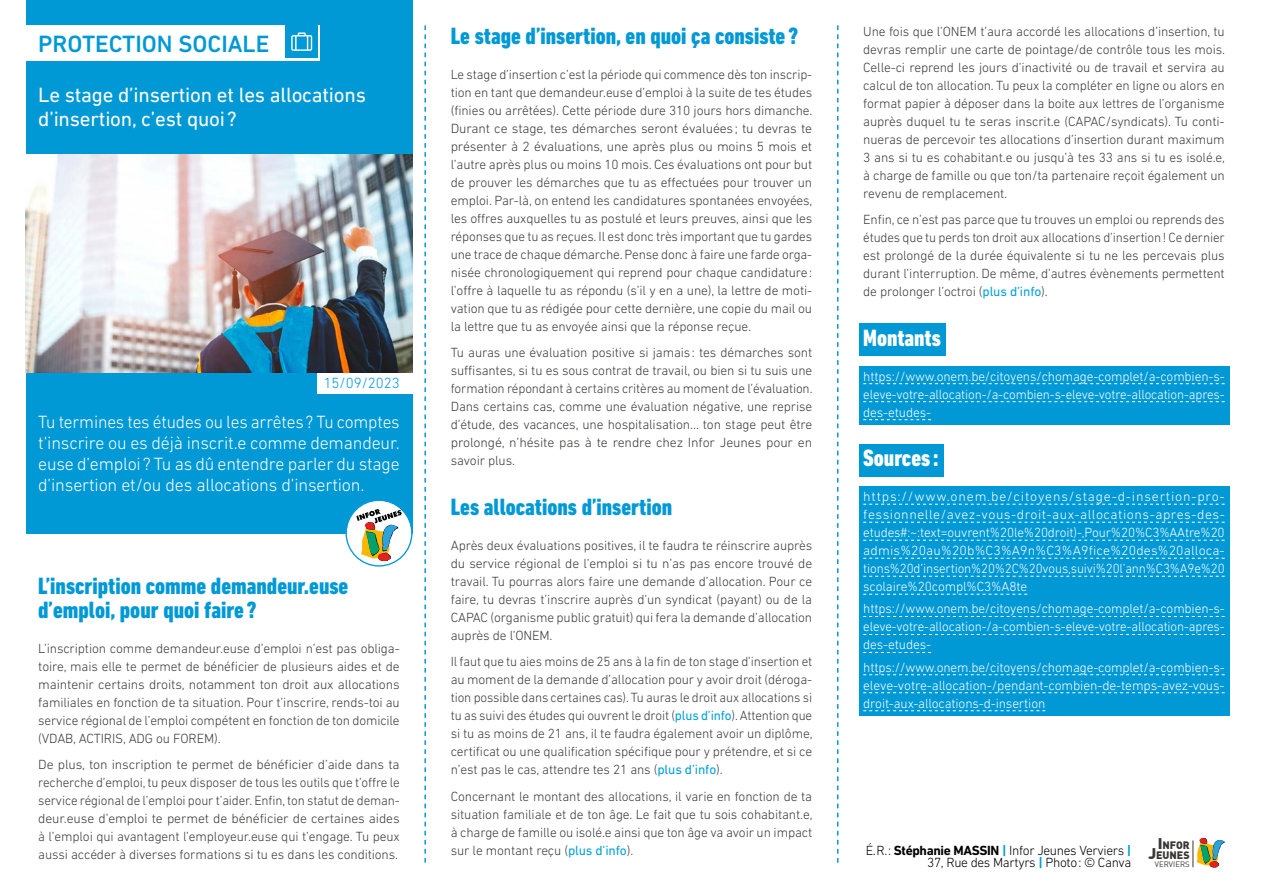
<style>
.page{position:relative;width:1263px;height:893px;background:#fff}
.page>*{position:absolute;margin:0;border:0;box-sizing:border-box;transform-origin:0 0}
.t1{font:800 condensed 24px/24px "DIN Next LT Pro";color:#0099d6}
.t2{font:500 24px "DIN Next LT Pro";color:#0099d6}
.t3{font:800 condensed 24px "DIN Next LT Pro";color:#fff}
.t4{font:21px/24px "DIN Next LT Pro";letter-spacing:-.01em;color:#fff}
.t5{font:300 18px/21px "DIN Next LT Pro";letter-spacing:-.01em;color:#fff;text-align:justify}
.t6{font:300 15px "DIN Next LT Pro";color:#0099d6}
.t7{font:300 13.5px/18px "DIN Next LT Pro";letter-spacing:-.01em;color:#3b3b3a;text-align:justify}
.t8{font:300 13.5px/18px "DIN Next LT Pro";letter-spacing:-.01em;color:#fff;text-align:justify}
.t9{font:300 13.5px/12px "DIN Next LT Pro";letter-spacing:-.025em;color:#000;text-align:right}
.t10{font:900 10.65px/10.1px "DIN";color:#373634;text-align:right}
.t11{font:7.8px "DIN";color:#373634}
.s1{font-weight:400;color:#00a2db}
.s2{font-weight:700}
.s3{font-weight:700;color:#0099d6}
.s4{font-size:15.15px}
</style>
<div class="page">
<div style="left:859px;top:323px;width:86px;height:33px;background:#0099d6"></div>
<div style="left:859px;top:366px;width:370px;height:59px;background:#0099d6"></div>
<svg style="left:863px;top:383px;width:362px;height:1px"></svg>
<svg style="left:863px;top:401px;width:362px;height:1px"></svg>
<svg style="left:863px;top:419px;width:68px;height:1px"></svg>
<div style="left:859px;top:444px;width:84px;height:32px;background:#0099d6"></div>
<div style="left:859px;top:486px;width:370px;height:113px;background:#0099d6"></div>
<svg style="left:863px;top:504px;width:362px;height:1px"></svg>
<svg style="left:863px;top:522px;width:362px;height:1px"></svg>
<svg style="left:863px;top:540px;width:362px;height:1px"></svg>
<svg style="left:863px;top:558px;width:362px;height:1px"></svg>
<svg style="left:863px;top:576px;width:362px;height:1px"></svg>
<svg style="left:863px;top:594px;width:164px;height:1px"></svg>
<div style="left:859px;top:599px;width:370px;height:58px;background:#0099d6"></div>
<svg style="left:863px;top:616px;width:362px;height:1px"></svg>
<svg style="left:863px;top:634px;width:362px;height:1px"></svg>
<svg style="left:863px;top:652px;width:68px;height:1px"></svg>
<div style="left:859px;top:657px;width:370px;height:59px;background:#0099d6"></div>
<svg style="left:863px;top:674px;width:362px;height:1px"></svg>
<svg style="left:863px;top:692px;width:362px;height:1px"></svg>
<svg style="left:863px;top:710px;width:182px;height:1px"></svg>
<svg style="left:425px;top:26px;width:1px;height:836px"></svg>
<svg style="left:837px;top:26px;width:1px;height:836px"></svg>
<div style="left:26px;top:0;width:386px;height:533px;background:#0099d6"></div>
<div style="left:26px;top:26px;width:294px;height:35px;background:#fff"></div>
<div style="left:317px;top:370px;width:95px;height:24px;background:#fff"></div>
<div style="left:285px;top:25px;width:33px;height:33px;background:#0099d6"></div>
<svg style="left:291px;top:33px;width:21px;height:18px"></svg>
<img style="left:26px;top:154px;width:386px;height:218px">
<svg style="left:346px;top:500px;width:66px;height:66px"></svg>
<svg style="left:356px;top:509px;width:46px;height:52px"></svg>
<div style="left:345px;top:500px;width:67px;height:67px;border:1px solid #0099d6;border-radius:50%"></div>
<svg style="left:1193px;top:838px;width:32px;height:30px"></svg>
<h1 class="t2" style="left:38px;top:30px;width:233px">PROTECTION SOCIALE</h1>
<h2 class="t4" style="left:38px;top:84px;width:329px">Le stage d’insertion et les allocations d’insertion, c’est quoi ?</h2>
<p class="t6" style="left:324px;top:375px;width:78px">15/09/2023</p>
<h3 class="t5" style="left:38px;top:411px;width:363px">Tu termines tes études ou les arrêtes ? Tu comptes t’inscrire ou es déjà inscrit.e comme demandeur. euse d’emploi ? Tu as dû entendre parler du stage d’insertion et/ou des allocations d’insertion.</h3>
<h1 class="t1" style="left:38px;top:576px;width:312px">L’inscription comme demandeur.euse d’emploi, pour quoi faire ?</h1>
<p class="t7" style="left:38px;top:639px;width:363px">L’inscription comme demandeur.euse d’emploi n’est pas obliga&shy;toire, mais elle te permet de bénéficier de plusieurs aides et de maintenir certains droits, notamment ton droit aux allocations familiales en fonction de ta situation. Pour t’inscrire, rends-toi au service régional de l’emploi compétent en fonction de ton domicile (VDAB, ACTIRIS, ADG ou FOREM).</p>
<p class="t7" style="left:38px;top:755px;width:363px">De plus, ton inscription te permet de bénéficier d’aide dans ta recherche d’emploi, tu peux disposer de tous les outils que t’offre le service régional de l’emploi pour t’aider. Enfin, ton statut de deman&shy;deur.euse d’emploi te permet de bénéficier de certaines aides à l’emploi qui avantagent l’employeur.euse qui t’engage. Tu peux aussi accéder à diverses formations si tu es dans les conditions.</p>
<h1 class="t1" style="left:451px;top:26px;width:349px">Le stage d’insertion, en quoi ça consiste ?</h1>
<p class="t7" style="left:451px;top:65px;width:363px">Le stage d’insertion c’est la période qui commence dès ton inscrip&shy;tion en tant que demandeur.euse d’emploi à la suite de tes études (finies ou arrêtées). Cette période dure 310 jours hors dimanche.<br>Durant ce stage, tes démarches seront évaluées ; tu devras te présenter à 2 évaluations, une après plus ou moins 5 mois et l’autre après plus ou moins 10 mois. Ces évaluations ont pour but de prouver les démarches que tu as effectuées pour trouver un emploi. Par-là, on entend les candidatures spontanées envoyées, les offres auxquelles tu as postulé et leurs preuves, ainsi que les réponses que tu as reçues. Il est donc très important que tu gardes une trace de chaque démarche. Pense donc à faire une farde orga&shy;nisée chronologiquement qui reprend pour chaque candidature : l’offre à laquelle tu as répondu (s’il y en a une), la lettre de moti&shy;vation que tu as rédigée pour cette dernière, une copie du mail ou la lettre que tu as envoyée ainsi que la réponse reçue.</p>
<p class="t7" style="left:451px;top:343px;width:363px">Tu auras une évaluation positive si jamais : tes démarches sont suffisantes, si tu es sous contrat de travail, ou bien si tu suis une formation répondant à certains critères au moment de l’évaluation.<br>Dans certains cas, comme une évaluation négative, une reprise d’étude, des vacances, une hospitalisation… ton stage peut être prolongé, n’hésite pas à te rendre chez Infor Jeunes pour en savoir plus.</p>
<h1 class="t1" style="left:451px;top:497px;width:223px">Les allocations d’insertion</h1>
<p class="t7" style="left:451px;top:536px;width:363px">Après deux évaluations positives, il te faudra te réinscrire auprès du service régional de l’emploi si tu n’as pas encore trouvé de travail. Tu pourras alors faire une demande d’allocation. Pour ce faire, tu devras t’inscrire auprès d’un syndicat (payant) ou de la CAPAC (organisme public gratuit) qui fera la demande d’allocation auprès de l’ONEM.</p>
<p class="t7" style="left:451px;top:652px;width:363px">Il faut que tu aies moins de 25 ans à la fin de ton stage d’insertion et au moment de la demande d’allocation pour y avoir droit (déroga&shy;tion possible dans certaines cas). Tu auras le droit aux allocations si tu as suivi des études qui ouvrent le droit (<span class="s1">plus d’info</span>). Attention que si tu as moins de 21 ans, il te faudra également avoir un diplôme, certificat ou une qualification spécifique pour y prétendre, et si ce n’est pas le cas, attendre tes 21 ans (<span class="s1">plus d’info</span>).</p>
<p class="t7" style="left:451px;top:787px;width:363px">Concernant le montant des allocations, il varie en fonction de ta situation familiale et de ton âge. Le fait que tu sois cohabitant.e, à charge de famille ou isolé.e ainsi que ton âge va avoir un impact sur le montant reçu (<span class="s1">plus d’info</span>).</p>
<p class="t7" style="left:863px;top:22px;width:363px">Une fois que l’ONEM t’aura accordé les allocations d’insertion, tu devras remplir une carte de pointage/de contrôle tous les mois.<br>Celle-ci reprend les jours d’inactivité ou de travail et servira au calcul de ton allocation. Tu peux la compléter en ligne ou alors en format papier à déposer dans la boite aux lettres de l’organisme auprès duquel tu te seras inscrit.e (CAPAC/syndicats). Tu conti&shy;nueras de percevoir tes allocations d’insertion durant maximum 3 ans si tu es cohabitant.e ou jusqu’à tes 33 ans si tu es isolé.e, à charge de famille ou que ton/ta partenaire reçoit également un revenu de remplacement.</p>
<p class="t7" style="left:863px;top:210px;width:363px">Enfin, ce n’est pas parce que tu trouves un emploi ou reprends des études que tu perds ton droit aux allocations d’insertion ! Ce dernier est prolongé de la durée équivalente si tu ne les percevais plus durant l’interruption. De même, d’autres évènements permettent de prolonger l’octroi (<span class="s1">plus d’info</span>).</p>
<h1 class="t3" style="left:863px;top:329px;width:79px">Montants</h1>
<p class="t8" style="left:863px;top:367px;width:363px">https://www.onem.be/citoyens/chomage-complet/a-combien-s&shy;eleve-votre-allocation-/a-combien-s-eleve-votre-allocation-apres&shy;des-etudes-</p>
<h1 class="t3" style="left:863px;top:450px;width:77px">Sources :</h1>
<p class="t8" style="left:863px;top:487px;width:363px">https://www.onem.be/citoyens/stage-d-insertion-pro&shy;fessionnelle/avez-vous-droit-aux-allocations-apres-des&shy;etudes#:~:text=ouvrent%20le%20droit)-,Pour%20%C3%AAtre%20 admis%20au%20b%C3%A9n%C3%A9fice%20des%20alloca&shy;tions%20d’insertion%20%2C%20vous,suivi%20l’ann%C3%A9e%20 scolaire%20compl%C3%A8te</p>
<p class="t8" style="left:863px;top:600px;width:363px">https://www.onem.be/citoyens/chomage-complet/a-combien-s&shy;eleve-votre-allocation-/a-combien-s-eleve-votre-allocation-apres&shy;des-etudes-</p>
<p class="t8" style="left:863px;top:658px;width:363px">https://www.onem.be/citoyens/chomage-complet/a-combien-s&shy;eleve-votre-allocation-/pendant-combien-de-temps-avez-vous&shy;droit-aux-allocations-d-insertion</p>
<p class="t9" style="left:866px;top:845px;width:267px">É. R. : <span class="s2">Stéphanie MASSIN</span> <span class="s3">|</span> Infor Jeunes Verviers <span class="s3">|<br></span>37, Rue des Martyrs <span class="s3">|</span> Photo : © Canva</p>
<p class="t10" style="left:1148px;top:840px;width:43px"><span class="s4">I</span>NFOR<br><span class="s4">J</span>EUNES</p>
<p class="t11" style="left:1155px;top:860px;width:36px">VERVIERS</p>
</div>
